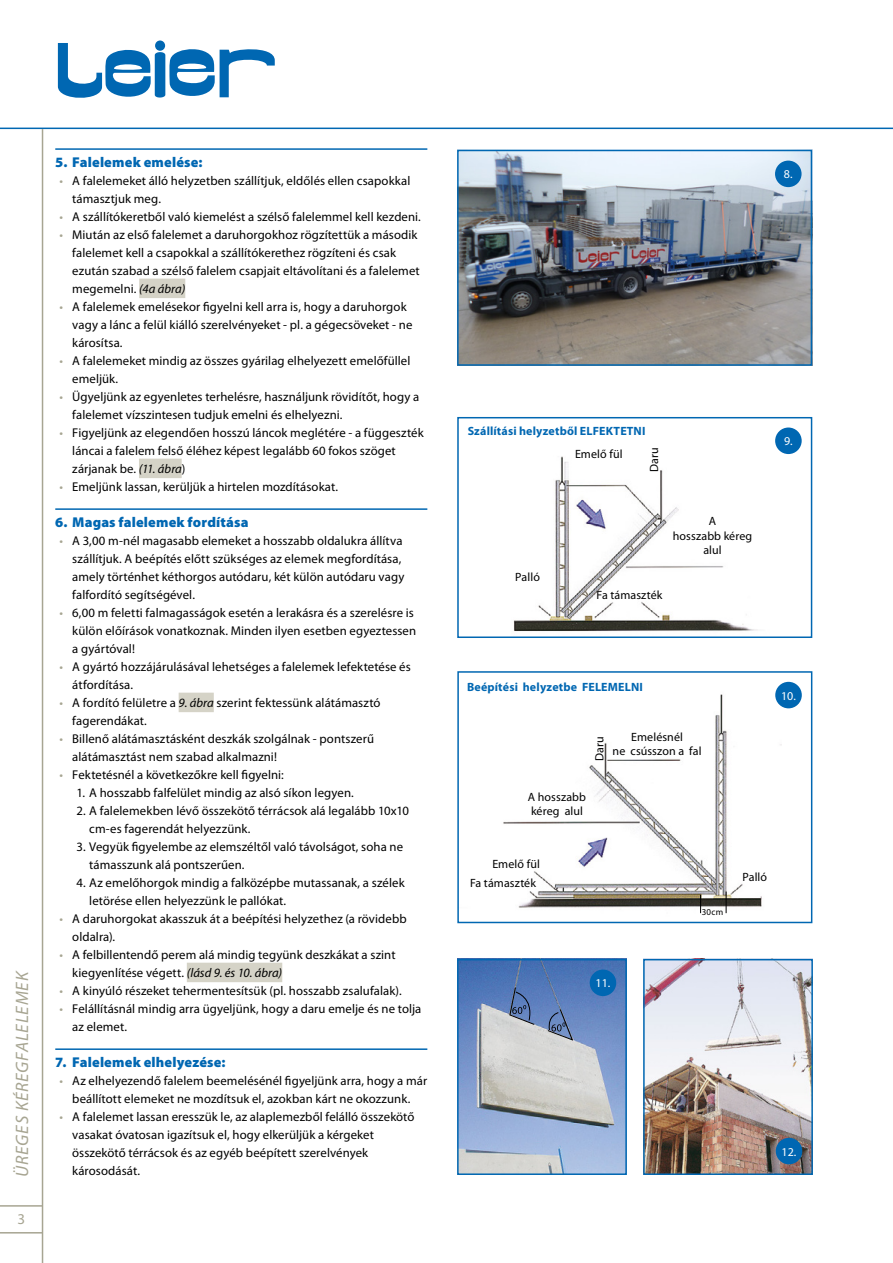
<style>
.page{position:relative;width:893px;height:1263px;background:#fff}
.page>*{position:absolute;margin:0;border:0;box-sizing:border-box;transform-origin:0 0}
.t1{font:italic 18px "Myriad Pro";letter-spacing:.045em;color:#a7a592}
.t2{font:15px "Myriad Pro";color:#a7a592}
.t3{font:900 14.25px "Myriad Pro";letter-spacing:.01em;color:#0067b2}
.t4{font:12.75px/18px "Myriad Pro";letter-spacing:.01em;color:#000}
.t5{font:12px/14.4px "Myriad Pro";letter-spacing:.005em;color:#000;text-align:center}
.t6{font:700 12px "Myriad Pro";letter-spacing:.015em;color:#0067b2}
.t7{font:12px "Myriad Pro";color:#fff}
.t8{font:9px "Myriad Pro";color:#000}
.s1{color:#a7a592}
.s2{font-style:italic}
</style>
<div class="page">
<hr style="left:0;top:128px;width:893px;height:1px;background:#0067b2">
<svg style="left:58px;top:41px;width:217px;height:57px"></svg>
<hr style="left:0;top:1205px;width:43px;height:1px;background:#a7a592">
<hr style="left:0;top:1232px;width:43px;height:1px;background:#a7a592">
<hr style="left:42px;top:129px;width:1px;height:1134px;background:#a7a592">
<hr style="left:55px;top:148px;width:372px;height:2px;background:#0067b2">
<div style="left:139px;top:279px;width:46px;height:19px;background:#d5d3c7"></div>
<div style="left:139px;top:459px;width:43px;height:19px;background:#d5d3c7"></div>
<hr style="left:55px;top:508px;width:372px;height:2px;background:#0067b2">
<div style="left:179px;top:693px;width:35px;height:19px;background:#d5d3c7"></div>
<div style="left:187px;top:963px;width:95px;height:19px;background:#d5d3c7"></div>
<hr style="left:55px;top:1048px;width:372px;height:2px;background:#0067b2">
<img style="left:460px;top:153px;width:349px;height:210px">
<div style="left:457px;top:150px;width:355px;height:216px;border:2px solid #0067b2"></div>
<div style="left:775px;top:161px;width:26px;height:26px;background:#0067b2;border-radius:50%"></div>
<img style="left:513px;top:444px;width:289px;height:187px">
<div style="left:457px;top:417px;width:355px;height:221px;border:2px solid #0067b2"></div>
<div style="left:775px;top:427px;width:27px;height:27px;background:#0067b2;border-radius:50%"></div>
<img style="left:460px;top:962px;width:164px;height:210px">
<div style="left:457px;top:959px;width:170px;height:216px;border:2px solid #0067b2"></div>
<img style="left:646px;top:962px;width:164px;height:210px">
<div style="left:643px;top:959px;width:170px;height:216px;border:2px solid #0067b2"></div>
<div style="left:590px;top:969px;width:26px;height:27px;background:#0067b2;border-radius:50%"></div>
<div style="left:776px;top:1138px;width:26px;height:26px;background:#0067b2;border-radius:50%"></div>
<svg style="left:509px;top:987px;width:26px;height:38px"></svg>
<svg style="left:547px;top:1008px;width:26px;height:33px"></svg>
<img style="left:503px;top:683px;width:279px;height:231px">
<div style="left:457px;top:671px;width:355px;height:252px;border:2px solid #0067b2"></div>
<div style="left:775px;top:682px;width:27px;height:26px;background:#0067b2;border-radius:50%"></div>
<svg style="left:700px;top:895px;width:1px;height:18px"></svg>
<svg style="left:726px;top:891px;width:1px;height:22px"></svg>
<h1 class="t1" style="left:11px;top:1177px;width:208px;rotate:-90deg">ÜREGES KÉREGFALELEMEK</h1>
<p class="t2" style="left:17px;top:1209px;width:9px">3</p>
<p class="t3" style="left:55px;top:154px;width:149px">5. Falelemek emelése:</p>
<p class="t4" style="left:72px;top:171px;width:340px;text-indent:-13px"><span class="s1">•</span> A falelemeket álló helyzetben szállítjuk, eldőlés ellen csapokkal támasztjuk meg.</p>
<p class="t4" style="left:60px;top:207px;width:363px"><span class="s1">•</span> A szállítókeretből való kiemelést a szélső falelemmel kell kezdeni.</p>
<p class="t4" style="left:72px;top:225px;width:349px;text-indent:-13px"><span class="s1">•</span> Miután az első falelemet a daruhorgokhoz rögzítettük a második falelemet kell a csapokkal a szállítókerethez rögzíteni és csak ezután szabad a szélső falelem csapjait eltávolítani és a falelemet megemelni. <span class="s2">(4a ábra)</span></p>
<p class="t4" style="left:72px;top:297px;width:342px;text-indent:-13px"><span class="s1">•</span> A falelemek emelésekor figyelni kell arra is, hogy a daruhorgok vagy a lánc a felül kiálló szerelvényeket - pl. a gégecsöveket - ne károsítsa.</p>
<p class="t4" style="left:72px;top:351px;width:340px;text-indent:-13px"><span class="s1">•</span> A falelemeket mindig az összes gyárilag elhelyezett emelőfüllel emeljük.</p>
<p class="t4" style="left:72px;top:387px;width:348px;text-indent:-13px"><span class="s1">•</span> Ügyeljünk az egyenletes terhelésre, használjunk rövidítőt, hogy a falelemet vízszintesen tudjuk emelni és elhelyezni.</p>
<p class="t4" style="left:72px;top:423px;width:353px;text-indent:-13px"><span class="s1">•</span> Figyeljünk az elegendően hosszú láncok meglétére - a függeszték láncai a falelem felső éléhez képest legalább 60 fokos szöget zárjanak be. <span class="s2">(11. ábra</span>)</p>
<p class="t4" style="left:60px;top:477px;width:280px"><span class="s1">•</span> Emeljünk lassan, kerüljük a hirtelen mozdításokat.</p>
<p class="t3" style="left:55px;top:514px;width:195px">6. Magas falelemek fordítása</p>
<p class="t4" style="left:72px;top:531px;width:334px;text-indent:-13px"><span class="s1">•</span> A 3,00 m-nél magasabb elemeket a hosszabb oldalukra állítva szállítjuk. A beépítés előtt szükséges az elemek megfordítása, amely történhet kéthorgos autódaru, két külön autódaru vagy falfordító segítségével.</p>
<p class="t4" style="left:72px;top:603px;width:345px;text-indent:-13px"><span class="s1">•</span> 6,00 m feletti falmagasságok esetén a lerakásra és a szerelésre is külön előírások vonatkoznak. Minden ilyen esetben egyeztessen a gyártóval!</p>
<p class="t4" style="left:72px;top:657px;width:340px;text-indent:-13px"><span class="s1">•</span> A gyártó hozzájárulásával lehetséges a falelemek lefektetése és átfordítása.</p>
<p class="t4" style="left:72px;top:693px;width:310px;text-indent:-13px"><span class="s1">•</span> A fordító felületre a <span class="s2">9. ábra</span> szerint fektessünk alátámasztó fagerendákat.</p>
<p class="t4" style="left:72px;top:729px;width:303px;text-indent:-13px"><span class="s1">•</span> Billenő alátámasztásként deszkák szolgálnak - pontszerű alátámasztást nem szabad alkalmazni!</p>
<p class="t4" style="left:60px;top:765px;width:226px"><span class="s1">•</span> Fektetésnél a következőkre kell figyelni:</p>
<p class="t4" style="left:77px;top:783px;width:279px">1. A hosszabb falfelület mindig az alsó síkon legyen.</p>
<p class="t4" style="left:89px;top:801px;width:321px;text-indent:-13px">2. A falelemekben lévő összekötő térrácsok alá legalább 10x10 cm-es fagerendát helyezzünk.</p>
<p class="t4" style="left:89px;top:837px;width:315px;text-indent:-13px">3. Vegyük figyelembe az elemszéltől való távolságot, soha ne támasszunk alá pontszerűen.</p>
<p class="t4" style="left:89px;top:873px;width:317px;text-indent:-13px">4. Az emelőhorgok mindig a falközépbe mutassanak, a szélek letörése ellen helyezzünk le pallókat.</p>
<p class="t4" style="left:72px;top:909px;width:336px;text-indent:-13px"><span class="s1">•</span> A daruhorgokat akasszuk át a beépítési helyzethez (a rövidebb oldalra).</p>
<p class="t4" style="left:72px;top:945px;width:325px;text-indent:-13px"><span class="s1">•</span> A felbillentendő perem alá mindig tegyünk deszkákat a szint kiegyenlítése végett. <span class="s2">(lásd 9. és 10. ábra)</span></p>
<p class="t4" style="left:60px;top:981px;width:344px"><span class="s1">•</span> A kinyúló részeket tehermentesítsük (pl. hosszabb zsalufalak).</p>
<p class="t4" style="left:72px;top:999px;width:351px;text-indent:-13px"><span class="s1">•</span> Felállításnál mindig arra ügyeljünk, hogy a daru emelje és ne tolja az elemet.</p>
<p class="t3" style="left:55px;top:1054px;width:172px">7. Falelemek elhelyezése:</p>
<p class="t4" style="left:60px;top:1071px;width:369px;text-align:center"><span class="s1">•</span> Az elhelyezendő falelem beemelésénél figyeljünk arra, hogy a már beállított elemeket ne mozdítsuk el, azokban kárt ne okozzunk.</p>
<p class="t4" style="left:72px;top:1107px;width:344px;text-indent:-13px"><span class="s1">•</span> A falelemet lassan eresszük le, az alaplemezből felálló összekötő vasakat óvatosan igazítsuk el, hogy elkerüljük a kérgeket összekötő térrácsok és az egyéb beépített szerelvények károsodását.</p>
<p class="t7" style="left:784px;top:167px;width:10px">8.</p>
<p class="t6" style="left:468px;top:423px;width:179px">Szállítási helyzetből ELFEKTETNI</p>
<p class="t5" style="left:575px;top:446px;width:49px">Emelő fül</p>
<p class="t5" style="left:647px;top:472px;width:26px;rotate:-90deg">Daru</p>
<p class="t5" style="left:515px;top:570px;width:26px">Palló</p>
<p class="t5" style="left:673px;top:514px;width:81px">A<br>hosszabb kéreg alul</p>
<p class="t5" style="left:597px;top:587px;width:67px">Fa támaszték</p>
<p class="t7" style="left:784px;top:434px;width:10px">9.</p>
<p class="t6" style="left:467px;top:679px;width:177px">Beépítési helyzetbe FELEMELNI</p>
<p class="t5" style="left:592px;top:761px;width:26px;rotate:-90deg">Daru</p>
<p class="t5" style="left:613px;top:729px;width:91px">Emelésnél<br>ne csússzon a fal</p>
<p class="t5" style="left:528px;top:789px;width:60px;text-align:left">A hosszabb kéreg alul</p>
<p class="t5" style="left:492px;top:857px;width:49px">Emelő fül</p>
<p class="t5" style="left:470px;top:876px;width:67px">Fa támaszték</p>
<p class="t8" style="left:702px;top:907px;width:23px">30cm</p>
<p class="t7" style="left:781px;top:688px;width:16px">10.</p>
<p class="t5" style="left:742px;top:869px;width:26px">Palló</p>
<p class="t7" style="left:596px;top:976px;width:16px">11.</p>
<p class="t7" style="left:782px;top:1144px;width:16px">12.</p>
</div>
